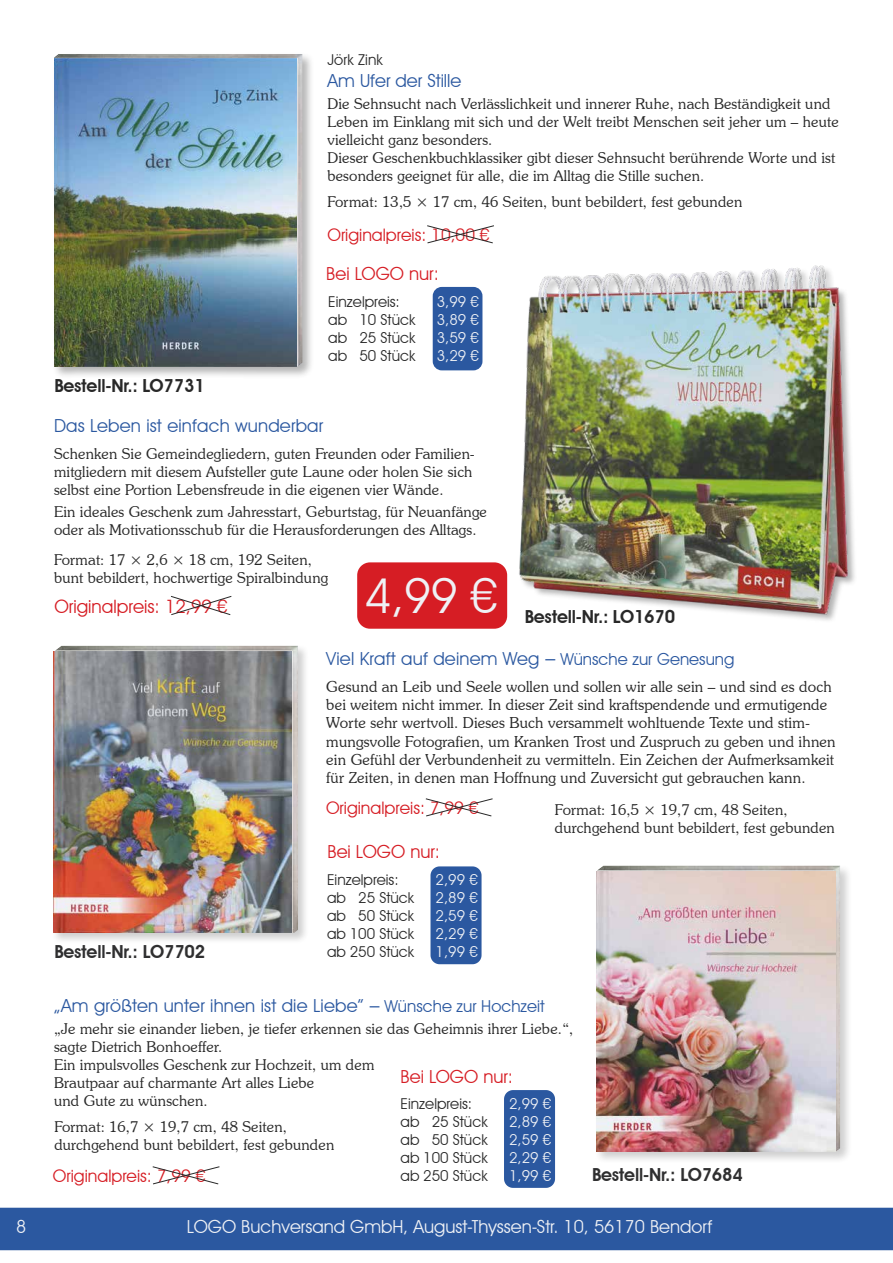
<style>
.page{position:relative;width:893px;height:1263px;background:#fff}
.page>*{position:absolute;margin:0;border:0;box-sizing:border-box;transform-origin:0 0}
.t1{font:48px "Avant Garde IT Cby BT";color:#eff1f5}
.t2{font:18.45px "Avant Garde IT Cby BT";color:#d61d24}
.t3{font:18px "Avant Garde IT Cby BT";letter-spacing:.01em;color:#2b58a0}
.t4{font:18px "Avant Garde IT Cby BT";color:#eff1f5}
.t5{font:600 18px "Avant Garde IT Cby BT";letter-spacing:-.01em;color:#282828}
.t6{font:600 18px "Avant Garde IT Cby BT";letter-spacing:-.01em;color:#2f2f30}
.t7{font:18px "Avant Garde IT Cby BT";color:#d61d24}
.t8{font:18px "Avant Garde IT Cby BT";color:#eff1f5}
.t9{font:17.25px "Avant Garde IT Cby BT";color:#d61d24}
.t10{font:300 15.15px/18.3px "Souvenir IT Cby BT";letter-spacing:.01em;color:#282828}
.t11{font:300 15px/18px "Souvenir IT Cby BT";letter-spacing:.01em;color:#282828}
.t12{font:15px "Avant Garde IT Cby BT";color:#282828}
.t13{font:15px "Avant Garde IT Cby BT";color:#eff1f5}
.s1{font-size:19.8px}
.s2{font-size:16.5px}
.s3{font-size:19.5px}
</style>
<div class="page">
<div style="left:0;top:1208px;width:893px;height:42px;background:#2b58a0"></div>
<div style="left:52px;top:52px;width:263px;height:327px;background:#282828;opacity:.35"></div>
<img style="left:54px;top:54px;width:248px;height:313px">
<div style="left:433px;top:287px;width:49px;height:83px;background:#2b58a0;border-radius:9px"></div>
<svg style="left:427px;top:225px;width:67px;height:18px"></svg>
<img style="left:519px;top:265px;width:336px;height:356px">
<div style="left:358px;top:563px;width:148px;height:65px;background:#d61d24;border-radius:12px"></div>
<div style="left:357px;top:562px;width:150px;height:67px;border:2px solid #d61d24;border-radius:12px"></div>
<svg style="left:171px;top:596px;width:61px;height:19px"></svg>
<svg style="left:425px;top:798px;width:68px;height:18px"></svg>
<svg style="left:152px;top:1166px;width:68px;height:18px"></svg>
<div style="left:435px;top:871px;width:42px;height:89px;background:#2b58a0;border-radius:4px"></div>
<div style="left:430px;top:866px;width:52px;height:98px;border:9px solid #2b58a0;border-radius:4px"></div>
<div style="left:508px;top:1094px;width:43px;height:89px;background:#2b58a0;border-radius:4px"></div>
<div style="left:504px;top:1090px;width:51px;height:98px;border:9px solid #2b58a0;border-radius:4px"></div>
<div style="left:595px;top:864px;width:258px;height:300px;background:#282828;opacity:.22"></div>
<img style="left:597px;top:866px;width:243px;height:285px">
<img style="left:596px;top:871px;width:239px;height:281px">
<div style="left:52px;top:644px;width:258px;height:300px;background:#282828;opacity:.22"></div>
<img style="left:55px;top:646px;width:243px;height:287px">
<img style="left:54px;top:651px;width:238px;height:281px">
<p class="t12" style="left:327px;top:51px;width:57px">Jörk Zink</p>
<p class="t3" style="left:327px;top:70px;width:135px">Am Ufer der Stille</p>
<p class="t11" style="left:327px;top:95px;width:513px">Die Sehnsucht nach Verlässlichkeit und innerer Ruhe, nach Beständigkeit und Leben im Einklang mit sich und der Welt treibt Menschen seit jeher um – heute vielleicht ganz besonders.<br>Dieser Geschenkbuchklassiker gibt dieser Sehnsucht berührende Worte und ist besonders geeignet für alle, die im Alltag die Stille suchen.</p>
<p class="t11" style="left:327px;top:193px;width:416px">Format: 13,5 × 17 cm, 46 Seiten, bunt bebildert, fest gebunden</p>
<p class="t9" style="left:327px;top:224px;width:164px">Originalpreis: 10,00 €</p>
<p class="t5" style="left:54px;top:374px;width:152px">Bestell-Nr.: LO7731</p>
<p class="t7" style="left:326px;top:263px;width:114px">Bei LOGO nur:</p>
<p class="t12" style="left:328px;top:293px;width:73px">Einzelpreis:</p>
<p class="t13" style="left:437px;top:293px;width:44px">3,99 €</p>
<p class="t12" style="left:328px;top:311px;width:89px">ab 10 Stück</p>
<p class="t13" style="left:437px;top:311px;width:44px">3,89 €</p>
<p class="t12" style="left:328px;top:329px;width:89px">ab 25 Stück</p>
<p class="t13" style="left:437px;top:329px;width:44px">3,59 €</p>
<p class="t12" style="left:328px;top:347px;width:89px">ab 50 Stück</p>
<p class="t13" style="left:437px;top:347px;width:44px">3,29 €</p>
<p class="t3" style="left:54px;top:415px;width:271px">Das Leben ist einfach wunderbar</p>
<p class="t11" style="left:54px;top:444px;width:422px">Schenken Sie Gemeindegliedern, guten Freunden oder Familien&shy;mitgliedern mit diesem Aufsteller gute Laune oder holen Sie sich selbst eine Portion Lebensfreude in die eigenen vier Wände.</p>
<p class="t11" style="left:54px;top:502px;width:434px">Ein ideales Geschenk zum Jahresstart, Geburtstag, für Neuanfänge oder als Motivationsschub für die Herausforderungen des Alltags.</p>
<h1 class="t1" style="left:365px;top:566px;width:135px">4,99 €</h1>
<p class="t11" style="left:54px;top:550px;width:276px">Format: 17 × 2,6 × 18 cm, 192 Seiten, bunt bebildert, hochwertige Spiralbindung</p>
<p class="t2" style="left:54px;top:595px;width:175px">Originalpreis: 12,99 €</p>
<p class="t5" style="left:525px;top:606px;width:152px">Bestell-Nr.: LO1670</p>
<p class="t3" style="left:326px;top:647px;width:410px">Viel Kraft auf deinem Weg <span class="s1">–</span> <span class="s2">Wünsche zur Genesung</span></p>
<p class="t10" style="left:326px;top:677px;width:511px">Gesund an Leib und Seele wollen und sollen wir alle sein – und sind es doch bei weitem nicht immer. In dieser Zeit sind kraftspendende und ermutigende Worte sehr wertvoll. Dieses Buch versammelt wohltuende Texte und stim&shy;mungsvolle Fotografien, um Kranken Trost und Zuspruch zu geben und ihnen ein Gefühl der Verbundenheit zu vermitteln. Ein Zeichen der Aufmerksamkeit für Zeiten, in denen man Hoffnung und Zuversicht gut gebrauchen kann.</p>
<p class="t6" style="left:54px;top:941px;width:152px">Bestell-Nr.: LO7702</p>
<p class="t9" style="left:326px;top:797px;width:154px">Originalpreis: 7,99 €</p>
<p class="t7" style="left:328px;top:841px;width:114px">Bei LOGO nur:</p>
<p class="t12" style="left:327px;top:870px;width:73px">Einzelpreis:</p>
<p class="t13" style="left:436px;top:870px;width:44px">2,99 €</p>
<p class="t12" style="left:327px;top:888px;width:89px">ab 25 Stück</p>
<p class="t13" style="left:436px;top:888px;width:44px">2,89 €</p>
<p class="t12" style="left:327px;top:906px;width:89px">ab 50 Stück</p>
<p class="t13" style="left:436px;top:906px;width:44px">2,59 €</p>
<p class="t12" style="left:327px;top:924px;width:89px">ab 100 Stück</p>
<p class="t13" style="left:436px;top:924px;width:44px">2,29 €</p>
<p class="t12" style="left:327px;top:942px;width:89px">ab 250 Stück</p>
<p class="t13" style="left:436px;top:942px;width:44px">1,99 €</p>
<p class="t11" style="left:555px;top:801px;width:281px">Format: 16,5 × 19,7 cm, 48 Seiten, durchgehend bunt bebildert, fest gebunden</p>
<p class="t3" style="left:54px;top:995px;width:492px">„Am größten unter ihnen ist die Liebe” <span class="s3">–</span> <span class="s2">Wünsche zur Hochzeit</span></p>
<p class="t11" style="left:54px;top:1020px;width:521px">„Je mehr sie einander lieben, je tiefer erkennen sie das Geheimnis ihrer Liebe.“, sagte Dietrich Bonhoeffer.<br>Ein impulsvolles Geschenk zur Hochzeit, um dem<br>Brautpaar auf charmante Art alles Liebe<br>und Gute zu wünschen.</p>
<p class="t7" style="left:401px;top:1065px;width:114px">Bei LOGO nur:</p>
<p class="t12" style="left:401px;top:1094px;width:73px">Einzelpreis:</p>
<p class="t13" style="left:509px;top:1094px;width:44px">2,99 €</p>
<p class="t12" style="left:401px;top:1112px;width:89px">ab 25 Stück</p>
<p class="t13" style="left:509px;top:1112px;width:44px">2,89 €</p>
<p class="t12" style="left:401px;top:1130px;width:89px">ab 50 Stück</p>
<p class="t13" style="left:509px;top:1130px;width:44px">2,59 €</p>
<p class="t12" style="left:401px;top:1148px;width:89px">ab 100 Stück</p>
<p class="t13" style="left:509px;top:1148px;width:44px">2,29 €</p>
<p class="t12" style="left:401px;top:1166px;width:89px">ab 250 Stück</p>
<p class="t13" style="left:509px;top:1166px;width:44px">1,99 €</p>
<p class="t11" style="left:54px;top:1117px;width:281px">Format: 16,7 × 19,7 cm, 48 Seiten, durchgehend bunt bebildert, fest gebunden</p>
<p class="t9" style="left:53px;top:1165px;width:154px">Originalpreis: 7,99 €</p>
<p class="t6" style="left:592px;top:1163px;width:152px">Bestell-Nr.: LO7684</p>
<p class="t8" style="left:16px;top:1215px;width:12px">8</p>
<p class="t4" style="left:187px;top:1215px;width:527px">LOGO Buchversand GmbH, August-Thyssen-Str. 10, 56170 Bendorf</p>
</div>
